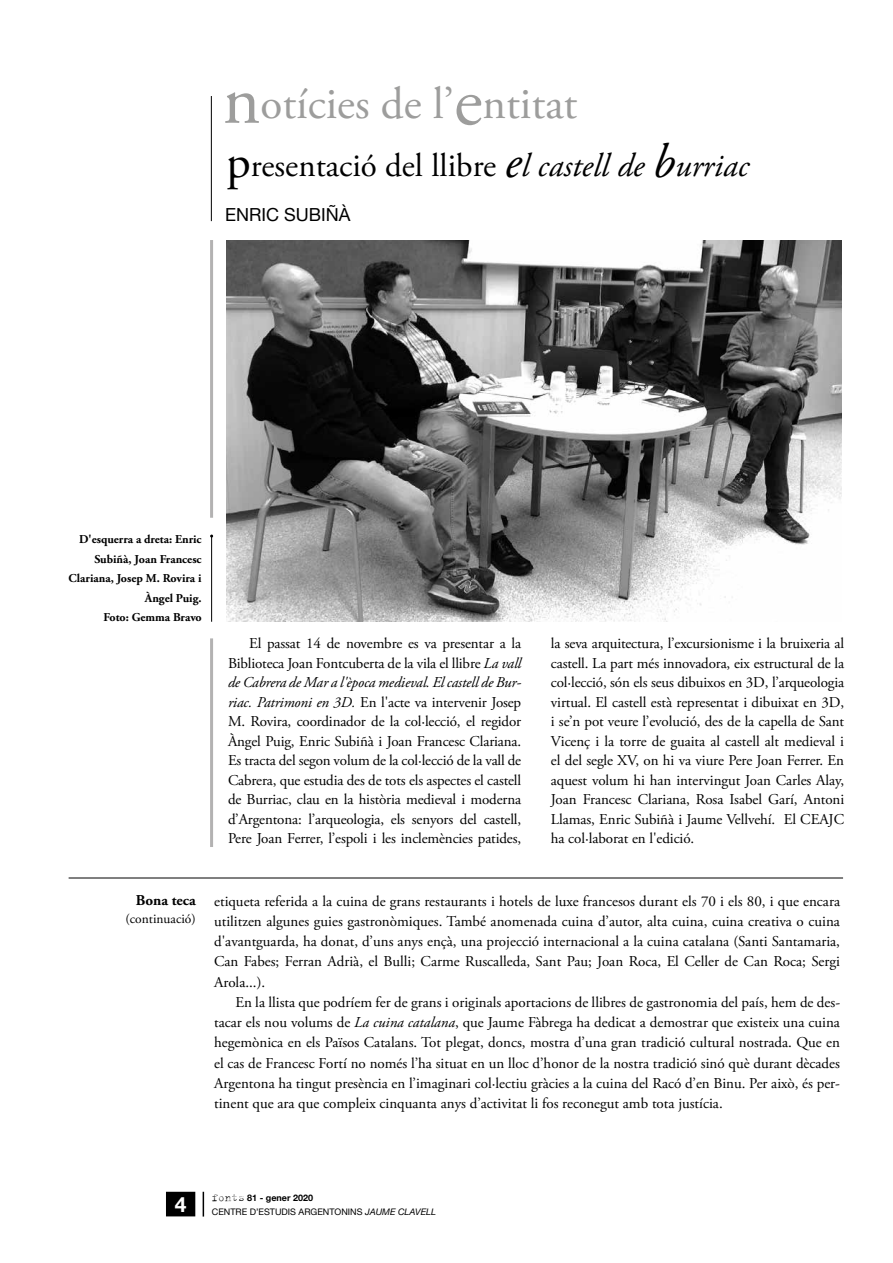
<style>
.page{position:relative;width:893px;height:1263px;background:#fff}
.page>*{position:absolute;margin:0;border:0;box-sizing:border-box;transform-origin:0 0}
.t1{font:45px "Adobe Garamond Pro";color:#9d9d9c}
.t2{font:33px "Adobe Garamond Pro";color:#000}
.t3{font:700 21px "Helvetica Neue";color:#fff}
.t4{font:18px "Helvetica Neue";color:#000}
.t5{font:15px/19.5px "Adobe Garamond Pro";letter-spacing:-.005em;color:#000;text-align:justify}
.t6{font:700 15px "Adobe Garamond Pro";color:#000}
.t7{font:13.5px "Adobe Garamond Pro";color:#000}
.t8{font:700 12px/19.5px "Adobe Garamond Pro";color:#000;text-align:right}
.t9{font:9px "Helvetica Neue";color:#000}
.t10{font:700 9px "Helvetica Neue";color:#000}
.s1{font-size:72px}
.s2{font-size:48px}
.s3{font-style:italic;font-size:48px}
.s4{font-style:italic}
.s5{font-family:"Trixie";font-weight:300;font-size:12px}
</style>
<div class="page">
<div style="left:167px;top:1192px;width:28px;height:24px;background:#000"></div>
<svg style="left:203px;top:1192px;width:1px;height:24px"></svg>
<hr style="left:211px;top:96px;width:1px;height:125px;background:#000">
<hr style="left:211px;top:536px;width:1px;height:86px;background:#000">
<hr style="left:210px;top:240px;width:3px;height:278px;background:#b3b2b2">
<hr style="left:210px;top:638px;width:3px;height:209px;background:#b3b2b2">
<hr style="left:69px;top:878px;width:774px;height:1px;background:#000">
<img style="left:226px;top:240px;width:615px;height:381px">
<h1 class="t1" style="left:223px;top:77px;width:356px"><span class="s1">n</span>otícies de l’<span class="s1">e</span>ntitat</h1>
<h2 class="t2" style="left:227px;top:146px;width:524px"><span class="s2">p</span>resentació del llibre <span class="s3">e</span><span class="s4">l castell de</span> <span class="s3">b</span><span class="s4">urriac</span></h2>
<p class="t4" style="left:225px;top:201px;width:127px">ENRIC SUBIÑÀ</p>
<p class="t8" style="left:69px;top:530px;width:134px">D'esquerra a dreta: Enric<br>Subiñà, Joan Francesc<br>Clariana, Josep M. Rovira i<br>Àngel Puig.<br>Foto: Gemma Bravo</p>
<p class="t5" style="left:228px;top:634px;width:295px;text-indent:21px">El passat 14 de novembre es va presentar a la Biblioteca Joan Fontcuberta de la vila el llibre <span class="s4">La vall de Cabrera de Mar a l'època medieval. El castell de Bur&shy;riac. Patrimoni en 3D.</span> En l'acte va intervenir Josep M. Rovira, coordinador de la col·lecció, el regidor Àngel Puig, Enric Subiñà i Joan Francesc Clariana.<br>Es tracta del segon volum de la col·lecció de la vall de Cabrera, que estudia des de tots els aspectes el castell de Burriac, clau en la història medieval i moderna d’Argentona: l’arqueologia, els senyors del castell, Pere Joan Ferrer, l’espoli i les inclemències patides,</p>
<p class="t5" style="left:551px;top:634px;width:295px">la seva arquitectura, l’excursionisme i la bruixeria al castell. La part més innovadora, eix estructural de la col·lecció, són els seus dibuixos en 3D, l’arqueologia virtual. El castell està representat i dibuixat en 3D, i se’n pot veure l’evolució, des de la capella de Sant Vicenç i la torre de guaita al castell alt medieval i el del segle XV, on hi va viure Pere Joan Ferrer. En aquest volum hi han intervingut Joan Carles Alay, Joan Francesc Clariana, Rosa Isabel Garí, Antoni Llamas, Enric Subiñà i Jaume Vellvehí. El CEAJC ha col·laborat en l'edició.</p>
<p class="t6" style="left:136px;top:891px;width:61px">Bona teca</p>
<p class="t7" style="left:126px;top:911px;width:72px">(continuació)</p>
<p class="t5" style="left:214px;top:891px;width:627px;line-height:20.2px">etiqueta referida a la cuina de grans restaurants i hotels de luxe francesos durant els 70 i els 80, i que encara utilitzen algunes guies gastronòmiques. També anomenada cuina d’autor, alta cuina, cuina creativa o cuina d'avantguarda, ha donat, d’uns anys ençà, una projecció internacional a la cuina catalana (Santi Santamaria, Can Fabes; Ferran Adrià, el Bulli; Carme Ruscalleda, Sant Pau; Joan Roca, El Celler de Can Roca; Sergi Arola...).</p>
<p class="t5" style="left:214px;top:992px;width:627px;line-height:20.2px;text-indent:21px">En la llista que podríem fer de grans i originals aportacions de llibres de gastronomia del país, hem de des&shy;tacar els nou volums de <span class="s4">La cuina catalana</span>, que Jaume Fàbrega ha dedicat a demostrar que existeix una cuina hegemònica en els Països Catalans. Tot plegat, doncs, mostra d’una gran tradició cultural nostrada. Que en el cas de Francesc Fortí no només l’ha situat en un lloc d’honor de la nostra tradició sinó què durant dècades Argentona ha tingut presència en l’imaginari col·lectiu gràcies a la cuina del Racó d’en Binu. Per això, és per&shy;tinent que ara que compleix cinquanta anys d’activitat li fos reconegut amb tota justícia.</p>
<p class="t10" style="left:212px;top:1190px;width:103px"><span class="s5">fonts</span> 81 - gener 2020</p>
<h3 class="t3" style="left:175px;top:1188px;width:13px">4</h3>
<p class="t9" style="left:212px;top:1205px;width:226px">CENTRE D’ESTUDIS ARGENTONINS <span class="s4">JAUME CLAVELL</span></p>
</div>
